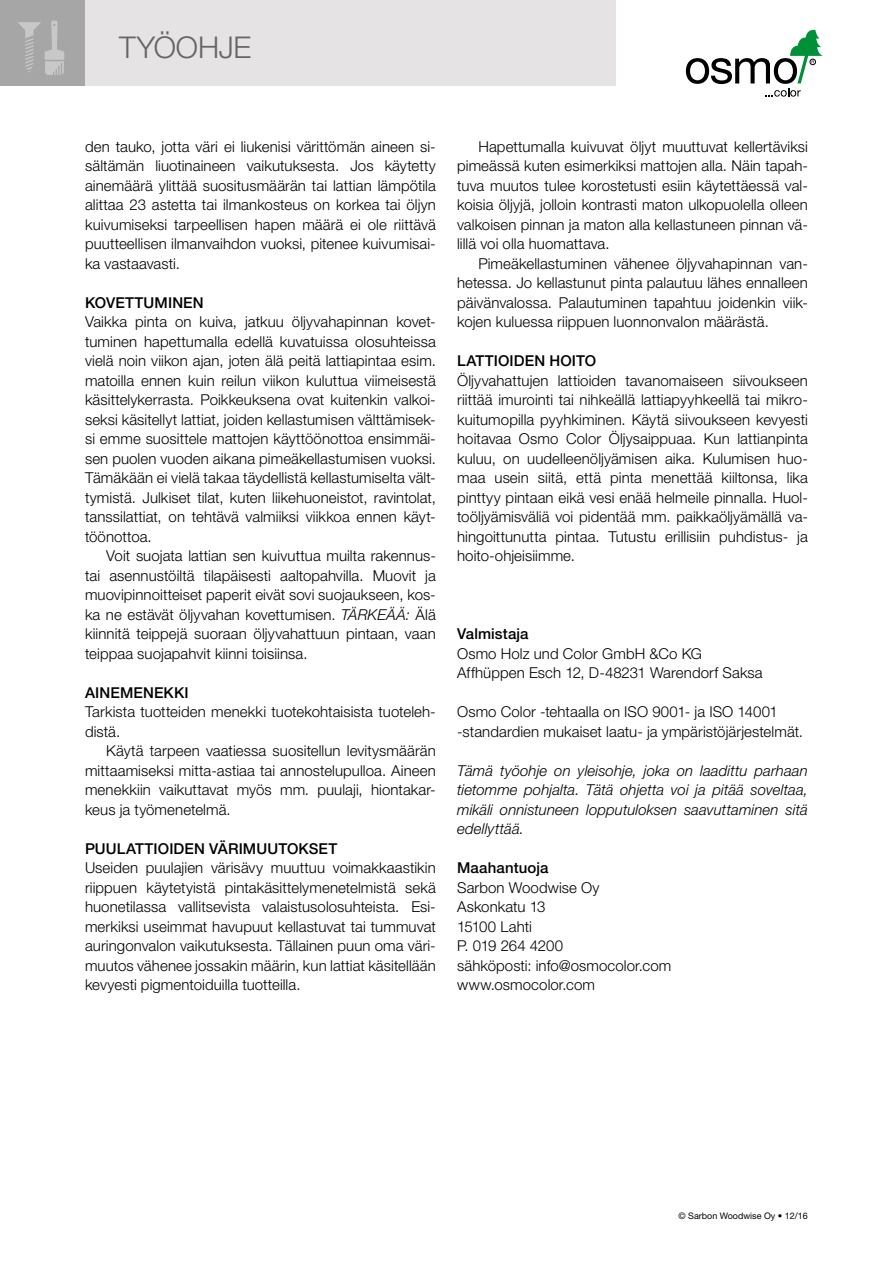
<style>
.page{position:relative;width:893px;height:1263px;background:#fff}
.page>*{position:absolute;margin:0;border:0;box-sizing:border-box;transform-origin:0 0}
.t1{font:300 30px "Helvetica Neue";letter-spacing:-.005em;color:#646567}
.t2{font:300 15px/19.5px "Helvetica Neue";letter-spacing:.005em;color:#000;text-align:justify}
.t3{font:italic 300 15px/19.5px "Helvetica Neue";letter-spacing:.005em;color:#000;text-align:justify}
.t4{font:500 15px "Helvetica Neue";letter-spacing:.01em;color:#000}
.t5{font:9px "Helvetica Neue";color:#000}
.s1{font-style:italic}
</style>
<div class="page">
<svg style="left:686px;top:30px;width:137px;height:67px"></svg>
<div style="left:0;top:0;width:616px;height:85px;background:#e5e3e3"></div>
<div style="left:0;top:0;width:84px;height:85px;background:#a7a6a7"></div>
<svg style="left:18px;top:20px;width:46px;height:55px"></svg>
<h1 class="t1" style="left:119px;top:29px;width:134px">TYÖOHJE</h1>
<p class="t2" style="left:85px;top:136px;width:352px">den tauko, jotta väri ei liukenisi värittömän aineen si&shy;sältämän liuotinaineen vaikutuksesta. Jos käytetty ainemäärä ylittää suositusmäärän tai lattian lämpötila alittaa 23 astetta tai ilmankosteus on korkea tai öljyn kuivumiseksi tarpeellisen hapen määrä ei ole riittävä puutteellisen ilmanvaihdon vuoksi, pitenee kuivumisai&shy;ka vastaavasti.</p>
<p class="t4" style="left:85px;top:293px;width:120px">KOVETTUMINEN</p>
<p class="t2" style="left:85px;top:312px;width:352px">Vaikka pinta on kuiva, jatkuu öljyvahapinnan kovet&shy;tuminen hapettumalla edellä kuvatuissa olosuhteissa vielä noin viikon ajan, joten älä peitä lattiapintaa esim. matoilla ennen kuin reilun viikon kuluttua viimeisestä käsittelykerrasta. Poikkeuksena ovat kuitenkin valkoi&shy;seksi käsitellyt lattiat, joiden kellastumisen välttämisek&shy;si emme suosittele mattojen käyttöönottoa ensimmäi&shy;sen puolen vuoden aikana pimeäkellastumisen vuoksi.<br>Tämäkään ei vielä takaa täydellistä kellastumiselta vält&shy;tymistä. Julkiset tilat, kuten liikehuoneistot, ravintolat, tanssilattiat, on tehtävä valmiiksi viikkoa ennen käyt&shy;töönottoa.</p>
<p class="t2" style="left:85px;top:546px;width:352px;text-indent:21px">Voit suojata lattian sen kuivuttua muilta rakennus&shy;tai asennustöiltä tilapäisesti aaltopahvilla. Muovit ja muovipinnoitteiset paperit eivät sovi suojaukseen, kos&shy;ka ne estävät öljyvahan kovettumisen. <span class="s1">TÄRKEÄÄ:</span> Älä kiinnitä teippejä suoraan öljyvahattuun pintaan, vaan teippaa suojapahvit kiinni toisiinsa.</p>
<p class="t4" style="left:85px;top:683px;width:105px">AINEMENEKKI</p>
<p class="t2" style="left:85px;top:702px;width:352px">Tarkista tuotteiden menekki tuotekohtaisista tuoteleh&shy;distä.</p>
<p class="t2" style="left:85px;top:741px;width:352px;text-align:left;text-indent:21px">Käytä tarpeen vaatiessa suositellun levitysmäärän mittaamiseksi mitta-astiaa tai annostelupulloa. Aineen menekkiin vaikuttavat myös mm. puulaji, hiontakar&shy;keus ja työmenetelmä.</p>
<p class="t4" style="left:85px;top:839px;width:254px">PUULATTIOIDEN VÄRIMUUTOKSET</p>
<p class="t2" style="left:85px;top:858px;width:352px">Useiden puulajien värisävy muuttuu voimakkaastikin riippuen käytetyistä pintakäsittelymenetelmistä sekä huonetilassa vallitsevista valaistusolosuhteista. Esi&shy;merkiksi useimmat havupuut kellastuvat tai tummuvat auringonvalon vaikutuksesta. Tällainen puun oma väri&shy;muutos vähenee jossakin määrin, kun lattiat käsitellään kevyesti pigmentoiduilla tuotteilla.</p>
<p class="t2" style="left:457px;top:136px;width:352px;text-indent:21px">Hapettumalla kuivuvat öljyt muuttuvat kellertäviksi pimeässä kuten esimerkiksi mattojen alla. Näin tapah&shy;tuva muutos tulee korostetusti esiin käytettäessä val&shy;koisia öljyjä, jolloin kontrasti maton ulkopuolella olleen valkoisen pinnan ja maton alla kellastuneen pinnan vä&shy;lillä voi olla huomattava.</p>
<p class="t2" style="left:457px;top:253px;width:352px;text-indent:21px">Pimeäkellastuminen vähenee öljyvahapinnan van&shy;hetessa. Jo kellastunut pinta palautuu lähes ennalleen päivänvalossa. Palautuminen tapahtuu joidenkin viik&shy;kojen kuluessa riippuen luonnonvalon määrästä.</p>
<p class="t4" style="left:457px;top:352px;width:141px">LATTIOIDEN HOITO</p>
<p class="t2" style="left:457px;top:370px;width:352px">Öljyvahattujen lattioiden tavanomaiseen siivoukseen riittää imurointi tai nihkeällä lattiapyyhkeellä tai mikro&shy;kuitumopilla pyyhkiminen. Käytä siivoukseen kevyesti hoitavaa Osmo Color Öljysaippuaa. Kun lattianpinta kuluu, on uudelleenöljyämisen aika. Kulumisen huo&shy;maa usein siitä, että pinta menettää kiiltonsa, lika pinttyy pintaan eikä vesi enää helmeile pinnalla. Huol&shy;toöljyämisväliä voi pidentää mm. paikkaöljyämällä va&shy;hingoittunutta pintaa. Tutustu erillisiin puhdistus- ja hoito-ohjeisiimme.</p>
<p class="t4" style="left:457px;top:625px;width:73px">Valmistaja</p>
<p class="t2" style="left:457px;top:643px;width:307px">Osmo Holz und Color GmbH &amp;Co KG<br>Affhüppen Esch 12, D-48231 Warendorf Saksa</p>
<p class="t2" style="left:457px;top:702px;width:347px">Osmo Color -tehtaalla on ISO 9001- ja ISO 14001 -standardien mukaiset laatu- ja ympäristöjärjestelmät.</p>
<p class="t3" style="left:457px;top:760px;width:352px">Tämä työohje on yleisohje, joka on laadittu parhaan tietomme pohjalta. Tätä ohjetta voi ja pitää soveltaa, mikäli onnistuneen lopputuloksen saavuttaminen sitä edellyttää.</p>
<p class="t4" style="left:457px;top:859px;width:93px">Maahantuoja</p>
<p class="t2" style="left:457px;top:877px;width:216px;text-align:left">Sarbon Woodwise Oy<br>Askonkatu 13<br>15100 Lahti<br>P. 019 264 4200<br>sähköposti: info@osmocolor.com www.osmocolor.com</p>
<p class="t5" style="left:679px;top:1210px;width:131px">© Sarbon Woodwise Oy • 12/16</p>
</div>
